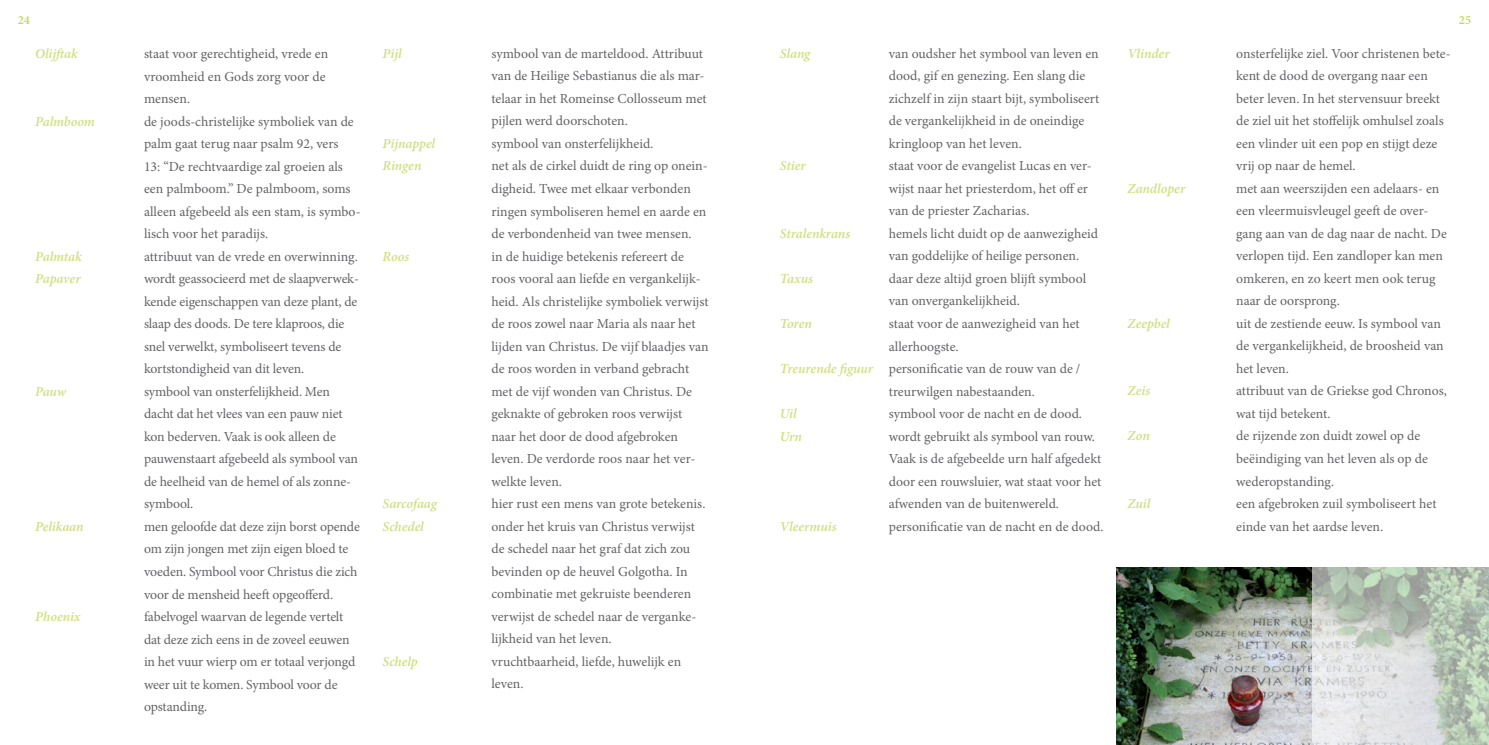
<style>
.page{position:relative;width:1489px;height:745px;background:#fff}
.page>*{position:absolute;margin:0;border:0;box-sizing:border-box;transform-origin:0 0}
.t1{font:13.75px/22.5px "Minion Pro";letter-spacing:-.005em;color:#636366}
.t2{font:italic 600 13.75px "Minion Pro";letter-spacing:-.005em;color:#cfe081}
.t3{font:600 12.5px "Minion Pro";color:#c1d954}
.s1{font-weight:600;font-style:italic;color:#cfe081}
</style>
<div class="page">
<img style="left:1116px;top:567px;width:195px;height:177px">
<svg style="left:1311px;top:567px;width:177px;height:177px;background:#c6cfc6"></svg>
<p class="t3" style="left:18px;top:11px;width:14px">24</p>
<p class="t3" style="left:1458px;top:11px;width:14px">25</p>
<p class="t2" style="left:35px;top:44px;width:44px">Olijftak</p>
<p class="t1" style="left:144px;top:42px;width:186px">staat voor gerechtigheid, vrede en vroomheid en Gods zorg voor de mensen.</p>
<p class="t2" style="left:35px;top:111px;width:61px">Palmboom</p>
<p class="t1" style="left:144px;top:110px;width:218px">de joods-christelijke symboliek van de palm gaat terug naar psalm 92, vers<br>13: “De rechtvaardige zal groeien als een palmboom.” De palmboom, soms alleen afgebeeld als een stam, is symbo&shy;lisch voor het paradijs.</p>
<p class="t2" style="left:35px;top:246px;width:48px">Palmtak</p>
<p class="t1" style="left:144px;top:245px;width:215px">attribuut van de vrede en overwinning.</p>
<p class="t2" style="left:35px;top:269px;width:47px">Papaver</p>
<p class="t1" style="left:144px;top:267px;width:216px">wordt geassocieerd met de slaapverwek&shy;kende eigenschappen van deze plant, de slaap des doods. De tere klaproos, die snel verwelkt, symboliseert tevens de kortstondigheid van dit leven.</p>
<p class="t2" style="left:35px;top:381px;width:32px">Pauw</p>
<p class="t1" style="left:144px;top:380px;width:216px">symbool van onsterfelijkheid. Men dacht dat het vlees van een pauw niet kon bederven. Vaak is ook alleen de pauwenstaart afgebeeld als symbool van de heelheid van de hemel of als zonne&shy;symbool.</p>
<p class="t2" style="left:35px;top:516px;width:50px">Pelikaan</p>
<p class="t1" style="left:144px;top:515px;width:217px">men geloofde dat deze zijn borst opende om zijn jongen met zijn eigen bloed te voeden. Symbool voor Christus die zich voor de mensheid heeft opgeofferd.</p>
<p class="t2" style="left:35px;top:606px;width:47px">Phoenix</p>
<p class="t1" style="left:144px;top:605px;width:213px">fabelvogel waarvan de legende vertelt dat deze zich eens in de zoveel eeuwen in het vuur wierp om er totaal verjongd weer uit te komen. Symbool voor de opstanding.</p>
<p class="t2" style="left:1127px;top:43px;width:44px">Vlinder</p>
<p class="t1" style="left:1236px;top:42px;width:216px">onsterfelijke ziel. Voor christenen bete&shy;kent de dood de overgang naar een beter leven. In het stervensuur breekt de ziel uit het stoffelijk omhulsel zoals een vlinder uit een pop en stijgt deze vrij op naar de hemel.</p>
<p class="t2" style="left:1127px;top:178px;width:59px">Zandloper</p>
<p class="t1" style="left:1236px;top:177px;width:212px">met aan weerszijden een adelaars- en een vleermuisvleugel geeft de over&shy;gang aan van de dag naar de nacht. De verlopen tijd. Een zandloper kan men omkeren, en zo keert men ook terug naar de oorsprong.</p>
<p class="t2" style="left:1127px;top:313px;width:44px">Zeepbel</p>
<p class="t1" style="left:1236px;top:312px;width:209px">uit de zestiende eeuw. Is symbool van de vergankelijkheid, de broosheid van het leven.</p>
<p class="t2" style="left:1127px;top:381px;width:24px">Zeis</p>
<p class="t1" style="left:1236px;top:379px;width:212px">attribuut van de Griekse god Chronos, wat tijd betekent.</p>
<p class="t2" style="left:1127px;top:426px;width:24px">Zon</p>
<p class="t1" style="left:1236px;top:424px;width:193px">de rijzende zon duidt zowel op de beëindiging van het leven als op de wederopstanding.</p>
<p class="t2" style="left:1127px;top:493px;width:24px">Zuil</p>
<p class="t1" style="left:1236px;top:492px;width:202px">een afgebroken zuil symboliseert het einde van het aardse leven.</p>
<p class="t2" style="left:780px;top:44px;width:32px">Slang</p>
<p class="t1" style="left:888px;top:42px;width:212px">van oudsher het symbool van leven en dood, gif en genezing. Een slang die zichzelf in zijn staart bijt, symboliseert de vergankelijkheid in de oneindige kringloop van het leven.</p>
<p class="t2" style="left:780px;top:156px;width:27px">Stier</p>
<p class="t1" style="left:888px;top:155px;width:204px">staat voor de evangelist Lucas en ver&shy;wijst naar het priesterdom, het off er van de priester Zacharias.</p>
<p class="t2" style="left:780px;top:224px;width:72px">Stralenkrans</p>
<p class="t1" style="left:888px;top:222px;width:211px">hemels licht duidt op de aanwezigheid van goddelijke of heilige personen.</p>
<p class="t2" style="left:780px;top:269px;width:35px">Taxus</p>
<p class="t1" style="left:888px;top:267px;width:199px">daar deze altijd groen blijft symbool van onvergankelijkheid.</p>
<p class="t2" style="left:780px;top:314px;width:33px">Toren</p>
<p class="t1" style="left:888px;top:312px;width:192px">staat voor de aanwezigheid van het</p>
<p class="t1" style="left:888px;top:335px;width:71px">allerhoogste.</p>
<p class="t1" style="left:780px;top:357px;width:302px"><span class="s1">Treurende figuur</span> personificatie van de rouw van de /</p>
<p class="t1" style="left:888px;top:379px;width:148px">treurwilgen nabestaanden.</p>
<p class="t2" style="left:780px;top:404px;width:18px">Uil</p>
<p class="t1" style="left:888px;top:402px;width:195px">symbool voor de nacht en de dood.</p>
<p class="t2" style="left:780px;top:426px;width:24px">Urn</p>
<p class="t1" style="left:888px;top:424px;width:214px">wordt gebruikt als symbool van rouw.<br>Vaak is de afgebeelde urn half afgedekt door een rouwsluier, wat staat voor het afwenden van de buitenwereld.</p>
<p class="t2" style="left:780px;top:516px;width:58px">Vleermuis</p>
<p class="t1" style="left:888px;top:514px;width:216px">personificatie van de nacht en de dood.</p>
<p class="t2" style="left:382px;top:44px;width:21px">Pijl</p>
<p class="t1" style="left:491px;top:42px;width:217px">symbool van de marteldood. Attribuut van de Heilige Sebastianus die als mar&shy;telaar in het Romeinse Collosseum met pijlen werd doorschoten.</p>
<p class="t2" style="left:382px;top:134px;width:54px">Pijnappel</p>
<p class="t1" style="left:491px;top:132px;width:163px">symbool van onsterfelijkheid.</p>
<p class="t2" style="left:382px;top:156px;width:40px">Ringen</p>
<p class="t1" style="left:491px;top:155px;width:218px">net als de cirkel duidt de ring op onein&shy;digheid. Twee met elkaar verbonden ringen symboliseren hemel en aarde en de verbondenheid van twee mensen.</p>
<p class="t2" style="left:382px;top:246px;width:28px">Roos</p>
<p class="t1" style="left:491px;top:245px;width:219px">in de huidige betekenis refereert de roos vooral aan liefde en vergankelijk&shy;heid. Als christelijke symboliek verwijst de roos zowel naar Maria als naar het lijden van Christus. De vijf blaadjes van de roos worden in verband gebracht met de vijf wonden van Christus. De geknakte of gebroken roos verwijst naar het door de dood afgebroken leven. De verdorde roos naar het ver&shy;welkte leven.</p>
<p class="t2" style="left:382px;top:494px;width:56px">Sarcofaag</p>
<p class="t1" style="left:491px;top:492px;width:215px">hier rust een mens van grote betekenis.</p>
<p class="t2" style="left:382px;top:516px;width:43px">Schedel</p>
<p class="t1" style="left:491px;top:515px;width:206px">onder het kruis van Christus verwijst de schedel naar het graf dat zich zou bevinden op de heuvel Golgotha. In combinatie met gekruiste beenderen verwijst de schedel naar de verganke&shy;lijkheid van het leven.</p>
<p class="t2" style="left:382px;top:651px;width:37px">Schelp</p>
<p class="t1" style="left:491px;top:650px;width:191px">vruchtbaarheid, liefde, huwelijk en leven.</p>
</div>
